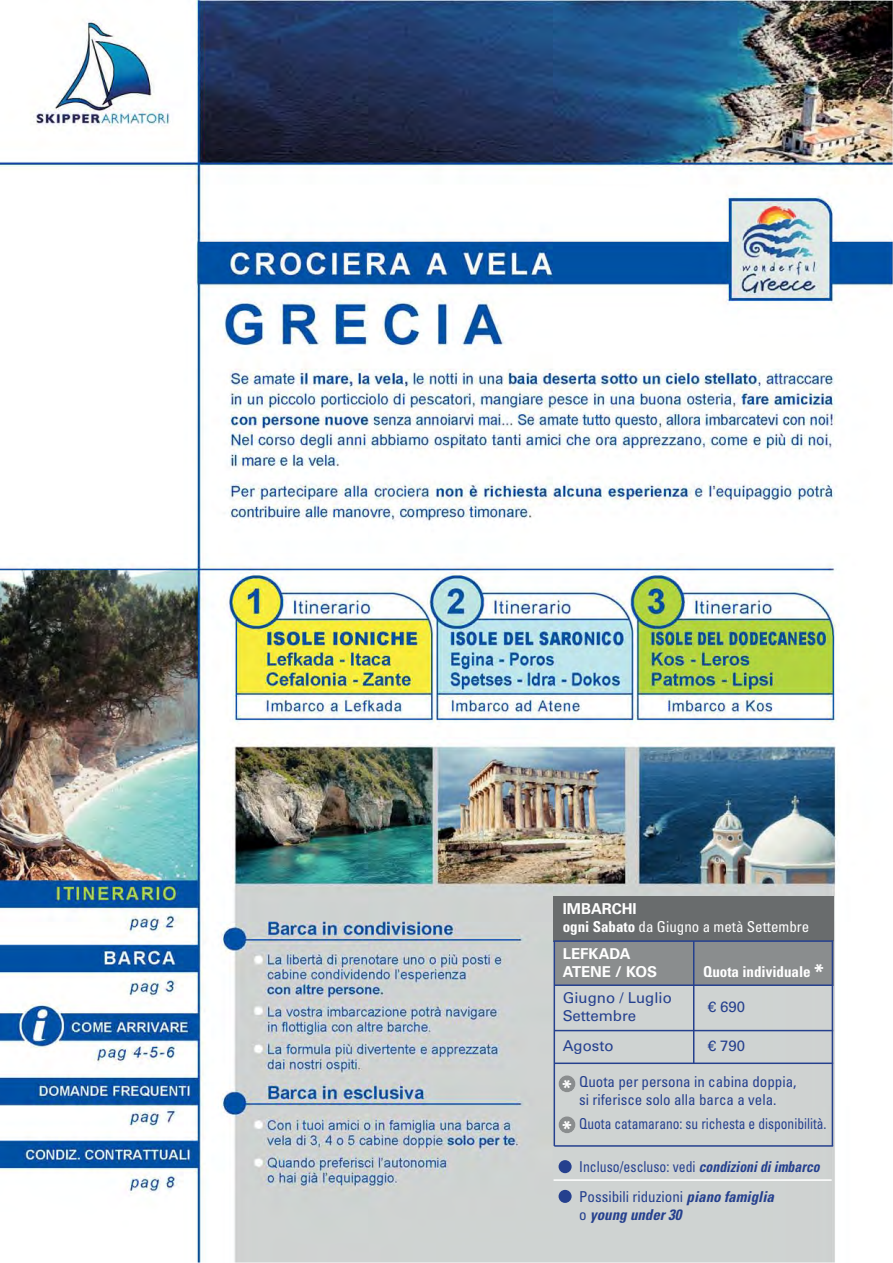
<style>
.page{position:relative;width:893px;height:1263px;background:#fff}
.page>*{position:absolute;margin:0;border:0;box-sizing:border-box;transform-origin:0 0}
.t1{font:700 condensed 21.9px/41px "Univers LT Std";color:#fff}
.t2{font:condensed 15px/29.7px "Univers LT Std";color:#25408e;scale:.92 1}
.t3{font:condensed 15px/18px "Univers LT Std";color:#25408e}
.t4{font:condensed 15px "Univers LT Std";color:#25408e;scale:.9 1}
.t5{font:condensed 15px/18px "Univers LT Std";color:#fff}
.t6{font:15px/18px "Univers LT Std";color:#25408e}
.t7{font:700 condensed 15px "Univers LT Std";color:#fff}
.t8{font:700 15px/18px "Univers LT Std";color:#fff}
.t9{font:italic 700 condensed 15px "Univers LT Std";color:#25408e}
.s1{font-weight:700;font-stretch:normal}
.s2{font-weight:700}
.s3{font-size:21.9px}
.s4{font-weight:700;font-style:italic}
.s5{font-weight:400;font-style:normal}
</style>
<div class="page">
<img style="left:0;top:0;width:893px;height:1263px">
<img style="left:553px;top:897px;width:280px;height:87px">
<hr style="left:554px;top:984px;width:279px;height:2px;background:#25408e">
<hr style="left:693px;top:941px;width:1px;height:122px;background:#25408e">
<hr style="left:832px;top:940px;width:1px;height:206px;background:#25408e">
<hr style="left:553px;top:941px;width:2px;height:205px;background:#25408e">
<hr style="left:554px;top:1030px;width:279px;height:1px;background:#25408e">
<hr style="left:554px;top:1063px;width:279px;height:1px;background:#25408e">
<hr style="left:554px;top:1145px;width:279px;height:2px;background:#25408e">
<hr style="left:553px;top:940px;width:280px;height:2px;background:#25408e">
<img style="left:558px;top:1075px;width:17px;height:17px;border-radius:50%">
<img style="left:558px;top:1116px;width:17px;height:17px;border-radius:50%">
<div style="left:558px;top:1160px;width:14px;height:13px;background:#25408e;border-radius:50%"></div>
<div style="left:558px;top:1190px;width:14px;height:13px;background:#25408e;border-radius:50%"></div>
<hr style="left:553px;top:1179px;width:279px;height:2px;background:#fff">
<p class="t5" style="left:563px;top:901px;width:248px"><span class="s1">IMBARCHI<br></span><span class="s2">ogni Sabato</span> da Giugno a metà Settembre</p>
<p class="t8" style="left:563px;top:945px;width:96px">LEFKADA<br>ATENE / KOS</p>
<p class="t6" style="left:563px;top:989px;width:111px">Giugno / Luglio<br>Settembre</p>
<p class="t6" style="left:563px;top:1037px;width:52px">Agosto</p>
<p class="t7" style="left:703px;top:966px;width:122px">Quota individuale <span class="s3">*</span></p>
<p class="t6" style="left:708px;top:998px;width:39px">€ 690</p>
<p class="t6" style="left:708px;top:1037px;width:39px">€ 790</p>
<h1 class="t1" style="left:562px;top:1069px;width:11px">* *</h1>
<p class="t3" style="left:579px;top:1074px;width:219px">Quota per persona in cabina doppia, si riferisce solo alla barca a vela.</p>
<p class="t4" style="left:579px;top:1118px;width:276px">Quota catamarano: su richesta e disponibilità.</p>
<p class="t2" style="left:579px;top:1153px;width:263px">Incluso/escluso: vedi <span class="s4">condizioni di imbarco<br></span>Possibili riduzioni <span class="s4">piano famiglia</span></p>
<p class="t9" style="left:579px;top:1208px;width:104px"><span class="s5">o</span> young under 30</p>
</div>
